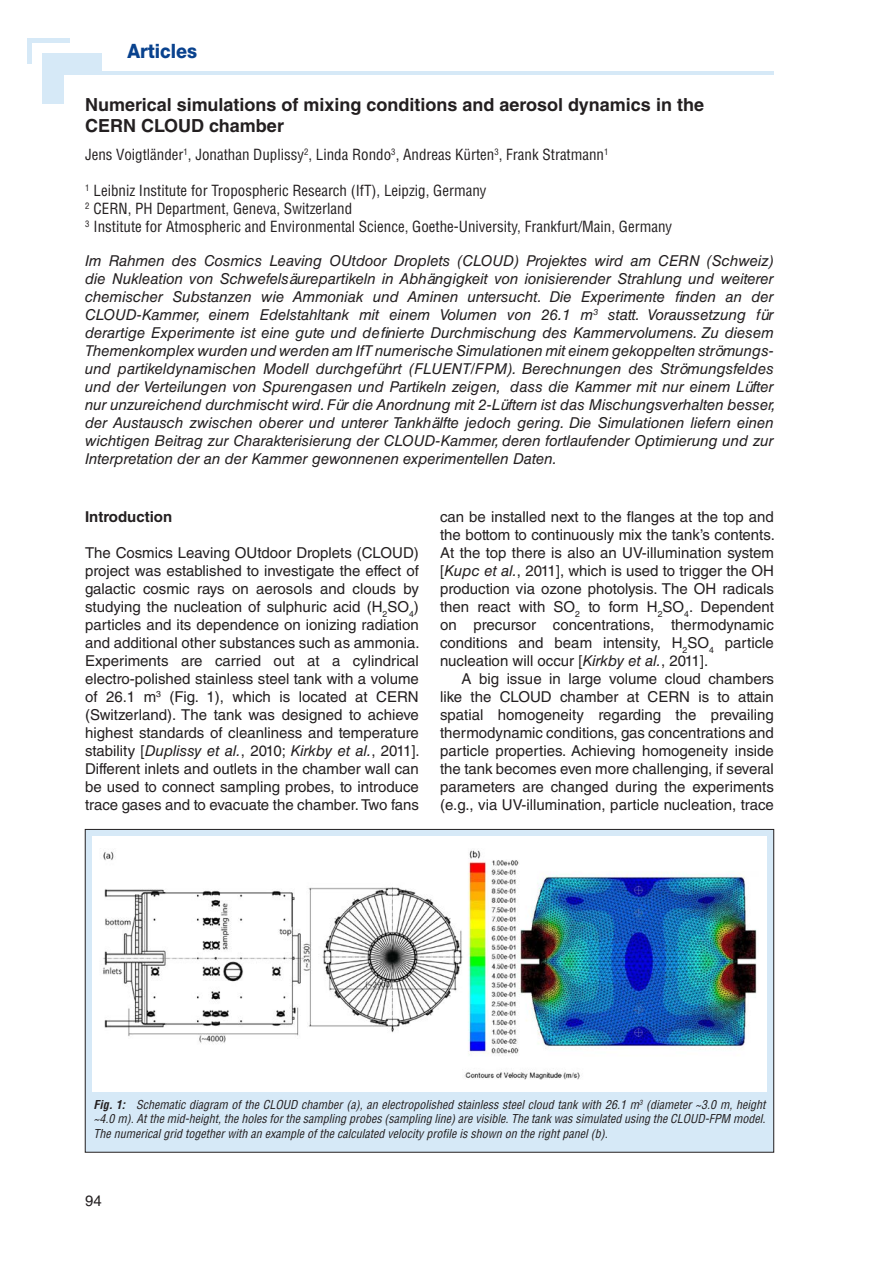
<style>
.page{position:relative;width:893px;height:1263px;background:#fff}
.page>*{position:absolute;margin:0;border:0;box-sizing:border-box;transform-origin:0 0}
.t1{font:800 19.8px "Helvetica Neue LT Std";color:#09428e;scale:.91 1}
.JB-Title_USA_12pt{font:700 18px "Helvetica LT Std";color:#231f20}
.JB-Article_USA_10pt{font:15px/18px "Helvetica LT Std";color:#231f20;text-align:justify}
.JB-Summary_DE_10pt{font:italic 15px/18px "Helvetica LT Std";color:#231f20}
.JB-Author_List_10pt{font:condensed 15px "Helvetica LT Std";color:#231f20}
.JB-Article_USA_10pt-2{font:700 15px "Helvetica LT Std";color:#231f20}
.JB-Caption_USA_8pt{font:italic condensed 12px/14.4px "Helvetica LT Std";color:#231f20;text-align:justify}
.s1{font-style:italic}
.s2{font-weight:700}
</style>
<div class="page">
<div style="left:43px;top:53px;width:59px;height:21px;background:#d6e9f7"></div>
<div style="left:43px;top:74px;width:21px;height:30px;background:#d6e9f7"></div>
<hr style="left:102px;top:71px;width:672px;height:3px;background:#d6e9f7">
<div style="left:28px;top:38px;width:42px;height:5px;background:#d6e9f7"></div>
<hr style="left:28px;top:43px;width:4px;height:21px;background:#d6e9f7">
<div style="left:85px;top:829px;width:689px;height:323px;background:#d6e9f7"></div>
<div style="left:92px;top:837px;width:674px;height:255px;background:#fff"></div>
<img style="left:103px;top:850px;width:654px;height:229px">
<p class="t1" style="left:128px;top:39px;width:78px">Articles</p>
<p class="JB-Title_USA_12pt" style="left:85px;top:93px;width:620px">Numerical simulations of mixing conditions and aerosol dynamics in the</p>
<p class="JB-Title_USA_12pt" style="left:85px;top:115px;width:200px">CERN CLOUD chamber</p>
<p class="JB-Author_List_10pt" style="left:85px;top:145px;width:525px">Jens Voigtländer<sup>1</sup>, Jonathan Duplissy<sup>2</sup>, Linda Rondo<sup>3</sup>, Andreas Kürten<sup>3</sup>, Frank Stratmann<sup>1</sup></p>
<p class="JB-Author_List_10pt" style="left:85px;top:181px;width:403px"><sup>1</sup> Leibniz Institute for Tropospheric Research (IfT), Leipzig, Germany</p>
<p class="JB-Author_List_10pt" style="left:85px;top:199px;width:269px"><sup>2</sup> CERN, PH Department, Geneva, Switzerland</p>
<p class="JB-Author_List_10pt" style="left:85px;top:217px;width:589px"><sup>3</sup> Institute for Atmospheric and Environmental Science, Goethe-University, Frankfurt/Main, Germany</p>
<p class="JB-Summary_DE_10pt" style="left:85px;top:252px;width:692px">Im Rahmen des Cosmics Leaving OUtdoor Droplets (CLOUD) Projektes wird am CERN (Schweiz) die Nukleation von Schwefelsäurepartikeln in Abhängigkeit von ionisierender Strahlung und weiterer chemischer Substanzen wie Ammoniak und Aminen untersucht. Die Experimente finden an der CLOUD-Kammer, einem Edelstahltank mit einem Volumen von 26.1 m<sup>3</sup> statt. Voraussetzung für derartige Experimente ist eine gute und definierte Durchmischung des Kammervolumens. Zu diesem Themenkomplex wurden und werden am IfT numerische Simulationen mit einem gekoppelten strömungs&shy;und partikeldynamischen Modell durchgeführt (FLUENT/FPM). Berechnungen des Strömungsfeldes und der Verteilungen von Spurengasen und Partikeln zeigen, dass die Kammer mit nur einem Lüfter nur unzureichend durchmischt wird. Für die Anordnung mit 2-Lüftern ist das Mischungsverhalten besser, der Austausch zwischen oberer und unterer Tankhälfte jedoch gering. Die Simulationen liefern einen wichtigen Beitrag zur Charakterisierung der CLOUD-Kammer, deren fortlaufender Optimierung und zur Interpretation der an der Kammer gewonnenen experimentellen Daten.</p>
<p class="JB-Article_USA_10pt-2" style="left:85px;top:508px;width:89px">Introduction</p>
<p class="JB-Article_USA_10pt" style="left:85px;top:544px;width:336px">The Cosmics Leaving OUtdoor Droplets (CLOUD) project was established to investigate the effect of galactic cosmic rays on aerosols and clouds by studying the nucleation of sulphuric acid (H<sub>2</sub>SO<sub>4</sub>) particles and its dependence on ionizing radiation and additional other substances such as ammonia.<br>Experiments are carried out at a cylindrical electro-polished stainless steel tank with a volume of 26.1 m<sup>3</sup> (Fig. 1), which is located at CERN (Switzerland). The tank was designed to achieve highest standards of cleanliness and temperature stability [<span class="s1">Duplissy et al.</span>, 2010; <span class="s1">Kirkby et al.</span>, 2011].<br>Different inlets and outlets in the chamber wall can be used to connect sampling probes, to introduce trace gases and to evacuate the chamber. Two fans</p>
<p class="JB-Article_USA_10pt" style="left:440px;top:508px;width:336px">can be installed next to the flanges at the top and the bottom to continuously mix the tank’s contents.<br>At the top there is also an UV-illumination system [<span class="s1">Kupc et al.</span>, 2011], which is used to trigger the OH production via ozone photolysis. The OH radicals then react with SO<sub>2</sub> to form H<sub>2</sub>SO<sub>4</sub>. Dependent on precursor concentrations, thermodynamic conditions and beam intensity, H<sub>2</sub>SO<sub>4</sub> particle nucleation will occur [<span class="s1">Kirkby et al.</span>, 2011].</p>
<p class="JB-Article_USA_10pt" style="left:440px;top:670px;width:335px;text-indent:21px">A big issue in large volume cloud chambers like the CLOUD chamber at CERN is to attain spatial homogeneity regarding the prevailing thermodynamic conditions, gas concentrations and particle properties. Achieving homogeneity inside the tank becomes even more challenging, if several parameters are changed during the experiments (e.g., via UV-illumination, particle nucleation, trace</p>
<p class="JB-Caption_USA_8pt" style="left:94px;top:1097px;width:673px"><span class="s2">Fig. 1:</span> Schematic diagram of the CLOUD chamber (a), an electropolished stainless steel cloud tank with 26.1 m<sup>3</sup> (diameter ~3.0 m, height ~4.0 m). At the mid-height, the holes for the sampling probes (sampling line) are visible. The tank was simulated using the CLOUD-FPM model.<br>The numerical grid together with an example of the calculated velocity profile is shown on the right panel (b).</p>
<p class="JB-Article_USA_10pt" style="left:85px;top:1192px;width:18px">94</p>
</div>
